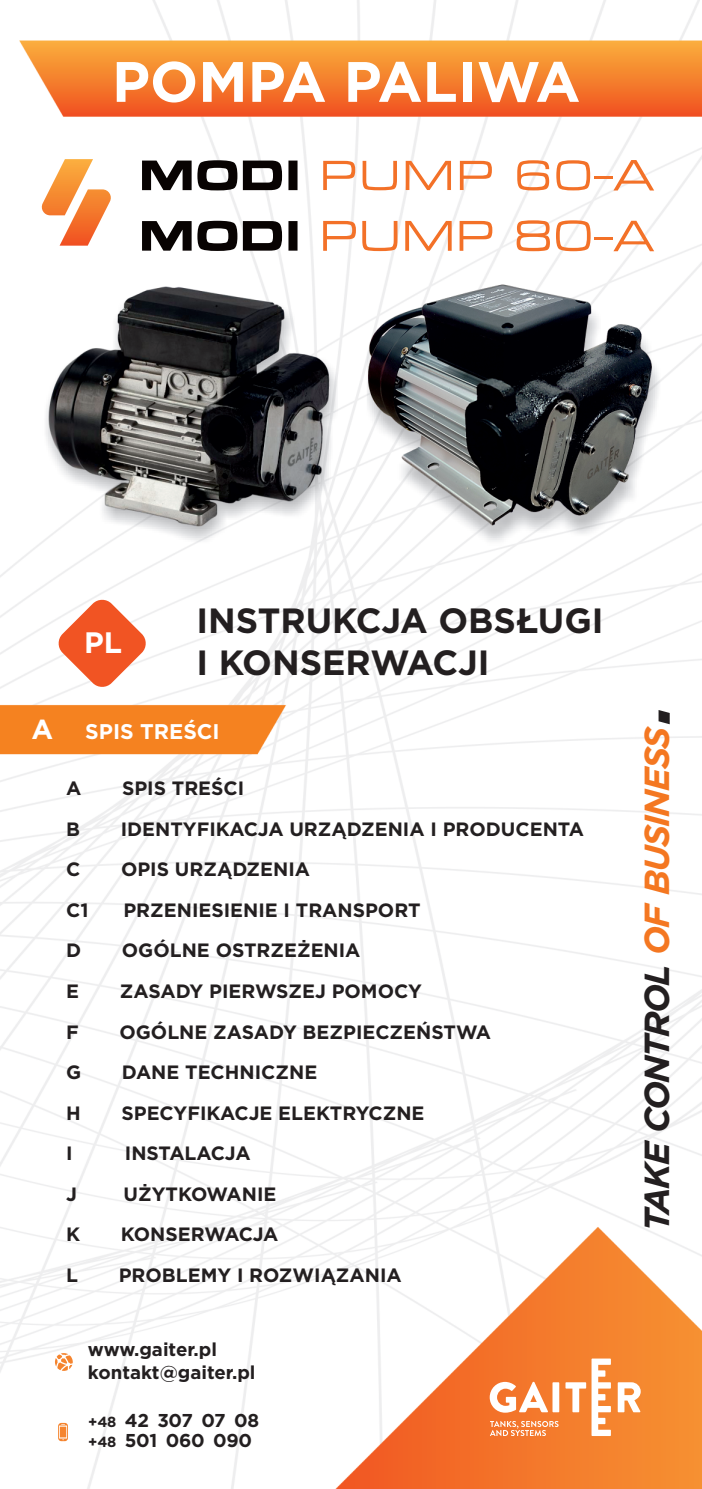
<style>
.page{position:relative;width:702px;height:1489px;background:#fff}
.page>*{position:absolute;margin:0;border:0;box-sizing:border-box;transform-origin:0 0}
.t1{font:italic 700 69.75px "Gotham";color:#231f20}
.t2{font:700 56.75px "Gotham";color:#fff}
.t3{font:52px/60.8px "Metrostyle Extended";color:#f37128}
.t4{font:700 35px/42px "Gotham";color:#231f20}
.t5{font:italic 700 34.75px "Gotham";letter-spacing:-.05em;color:#231f20}
.t6{font:700 29.5px "Gotham";color:#fff}
.t7{font:700 27.5px "Gotham";color:#fff}
.t8{font:700 21.25px "Gotham";color:#fff}
.t9{font:700 19.25px "Gotham";color:#231f20}
.t10{font:700 18.5px/22.2px "Gotham";letter-spacing:-.01em;color:#231f20}
.s1{font-size:14.5px}
.s2{color:#f47721}
</style>
<div class="page">
<img style="left:0;top:0;width:702px;height:1488px">
<svg style="left:490px;top:1420px;width:68px;height:15px"></svg>
<svg style="left:489px;top:1381px;width:59px;height:31px"></svg>
<div style="left:552px;top:1382px;width:7px;height:30px;background:#fff"></div>
<svg style="left:565px;top:1358px;width:46px;height:77px"></svg>
<svg style="left:617px;top:1382px;width:23px;height:30px"></svg>
<svg style="left:57px;top:598px;width:90px;height:90px"></svg>
<svg style="left:55px;top:1352px;width:18px;height:18px"></svg>
<svg style="left:58px;top:1422px;width:10px;height:18px"></svg>
<svg style="left:142px;top:160px;width:155px;height:30px"></svg>
<svg style="left:40px;top:159px;width:73px;height:87px"></svg>
<svg style="left:323px;top:160px;width:267px;height:30px"></svg>
<svg style="left:142px;top:221px;width:155px;height:30px"></svg>
<hr style="left:594px;top:176px;width:18px;height:3px;background:#f37128">
<svg style="left:323px;top:220px;width:289px;height:31px"></svg>
<h2 class="t2" style="left:112px;top:56px;width:470px">POMPA PALIWA</h2>
<h3 class="t3" style="left:612px;top:142px;width:44px">A<br>A</h3>
<h3 class="t6" style="left:84px;top:629px;width:40px">PL</h3>
<h3 class="t4" style="left:196px;top:601px;width:408px">INSTRUKCJA OBSŁUGI<br>I KONSERWACJI</h3>
<h3 class="t7" style="left:32px;top:717px;width:23px">A</h3>
<p class="t8" style="left:85px;top:722px;width:136px">SPIS TREŚCI</p>
<p class="t9" style="left:66px;top:779px;width:17px">A</p>
<p class="t9" style="left:122px;top:779px;width:124px">SPIS TREŚCI</p>
<p class="t9" style="left:66px;top:820px;width:15px">B</p>
<p class="t9" style="left:121px;top:820px;width:464px">IDENTYFIKACJA URZĄDZENIA I PRODUCENTA</p>
<p class="t9" style="left:66px;top:860px;width:16px">C</p>
<p class="t9" style="left:121px;top:860px;width:191px">OPIS URZĄDZENIA</p>
<p class="t9" style="left:66px;top:901px;width:24px">C1</p>
<p class="t9" style="left:123px;top:901px;width:299px">PRZENIESIENIE I TRANSPORT</p>
<p class="t9" style="left:66px;top:942px;width:17px">D</p>
<p class="t9" style="left:122px;top:942px;width:240px">OGÓLNE OSTRZEŻENIA</p>
<p class="t9" style="left:66px;top:982px;width:14px">E</p>
<p class="t9" style="left:120px;top:982px;width:304px">ZASADY PIERWSZEJ POMOCY</p>
<p class="t9" style="left:66px;top:1023px;width:14px">F</p>
<p class="t9" style="left:119px;top:1023px;width:373px">OGÓLNE ZASADY BEZPIECZEŃSTWA</p>
<p class="t9" style="left:66px;top:1063px;width:17px">G</p>
<p class="t9" style="left:122px;top:1063px;width:197px">DANE TECHNICZNE</p>
<p class="t9" style="left:66px;top:1104px;width:16px">H</p>
<p class="t9" style="left:121px;top:1104px;width:304px">SPECYFIKACJE ELEKTRYCZNE</p>
<p class="t9" style="left:66px;top:1144px;width:8px">I</p>
<p class="t9" style="left:125px;top:1144px;width:127px">INSTALACJA</p>
<p class="t9" style="left:66px;top:1185px;width:12px">J</p>
<p class="t9" style="left:123px;top:1185px;width:154px">UŻYTKOWANIE</p>
<p class="t9" style="left:66px;top:1225px;width:16px">K</p>
<p class="t9" style="left:121px;top:1225px;width:159px">KONSERWACJA</p>
<p class="t9" style="left:66px;top:1266px;width:13px">L</p>
<p class="t9" style="left:119px;top:1266px;width:284px">PROBLEMY I ROZWIĄZANIA</p>
<p class="t10" style="left:88px;top:1339px;width:169px">www.gaiter.pl kontakt@gaiter.pl</p>
<p class="t10" style="left:88px;top:1410px;width:172px;line-height:20.5px"><span class="s1">+48</span> 42 307 07 08 <span class="s1">+48</span> 501 060 090</p>
<h1 class="t1" style="left:614px;top:724px;width:24px;rotate:-90deg">.</h1>
<h3 class="t5" style="left:641px;top:1230px;width:506px;rotate:-90deg">TAKE CONTROL <span class="s2">OF BUSINESS</span></h3>
</div>
